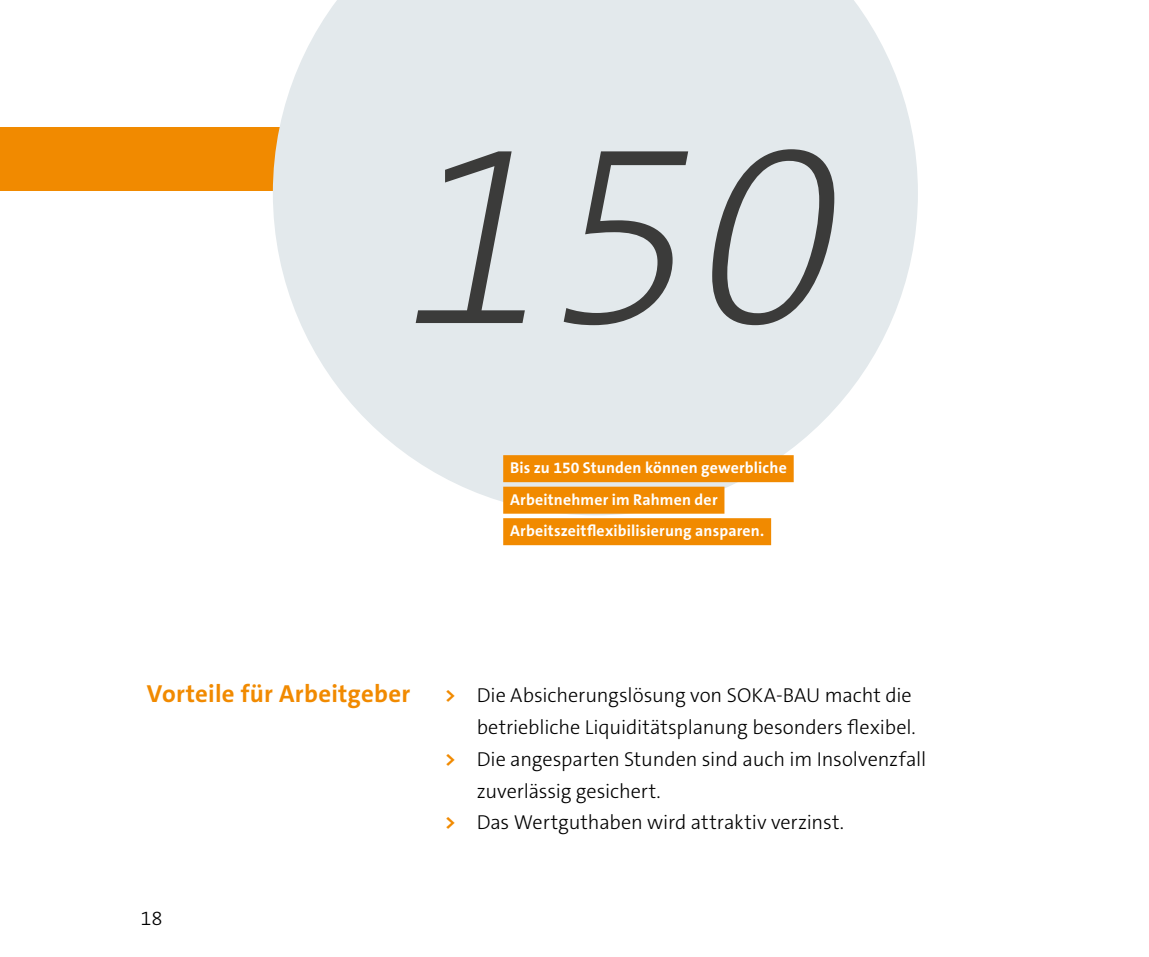
<style>
.page{position:relative;width:1149px;height:957px;background:#fff}
.page>*{position:absolute;margin:0;border:0;box-sizing:border-box;transform-origin:0 0}
.t1{font:italic 200 264.15px "The Sans C5";color:#3b3b3a}
.t2{font:700 24.75px "The Sans C5";letter-spacing:.01em;color:#f18a00}
.t3{font:300 20.25px "The Sans C5";letter-spacing:-.005em;color:#000}
.t4{font:700 15.75px/31.5px "The Sans C5";letter-spacing:.01em;color:#fff}
.s1{font-weight:700;color:#f18a00}
</style>
<div class="page">
<div style="left:0;top:128px;width:510px;height:63px;background:#f18a00"></div>
<svg style="left:273px;top:0;width:644px;height:515px;fill:#e3e9ec"></svg>
<div style="left:503px;top:455px;width:290px;height:27px;background:#f18a00"></div>
<div style="left:503px;top:487px;width:221px;height:27px;background:#f18a00"></div>
<div style="left:503px;top:518px;width:267px;height:27px;background:#f18a00"></div>
<h1 class="t1" style="left:406px;top:64px;width:437px">150</h1>
<p class="t4" style="left:510px;top:452px;width:278px">Bis zu 150 Stunden können gewerbliche<br>Arbeitnehmer im Rahmen der<br>Arbeitszeitflexibilisierung ansparen.</p>
<p class="t2" style="left:147px;top:677px;width:265px">Vorteile für Arbeitgeber</p>
<p class="t3" style="left:140px;top:905px;width:24px">18</p>
<p class="t3" style="left:444px;top:682px;width:468px"><span class="s1">&gt;</span> Die Absicherungslösung von SOKA-BAU macht die</p>
<p class="t3" style="left:476px;top:714px;width:440px">betriebliche Liquiditätsplanung besonders flexibel.</p>
<p class="t3" style="left:444px;top:746px;width:482px"><span class="s1">&gt;</span> Die angesparten Stunden sind auch im Insolvenzfall</p>
<p class="t3" style="left:476px;top:777px;width:185px">zuverlässig gesichert.</p>
<p class="t3" style="left:444px;top:809px;width:400px"><span class="s1">&gt;</span> Das Wertguthaben wird attraktiv verzinst.</p>
</div>
